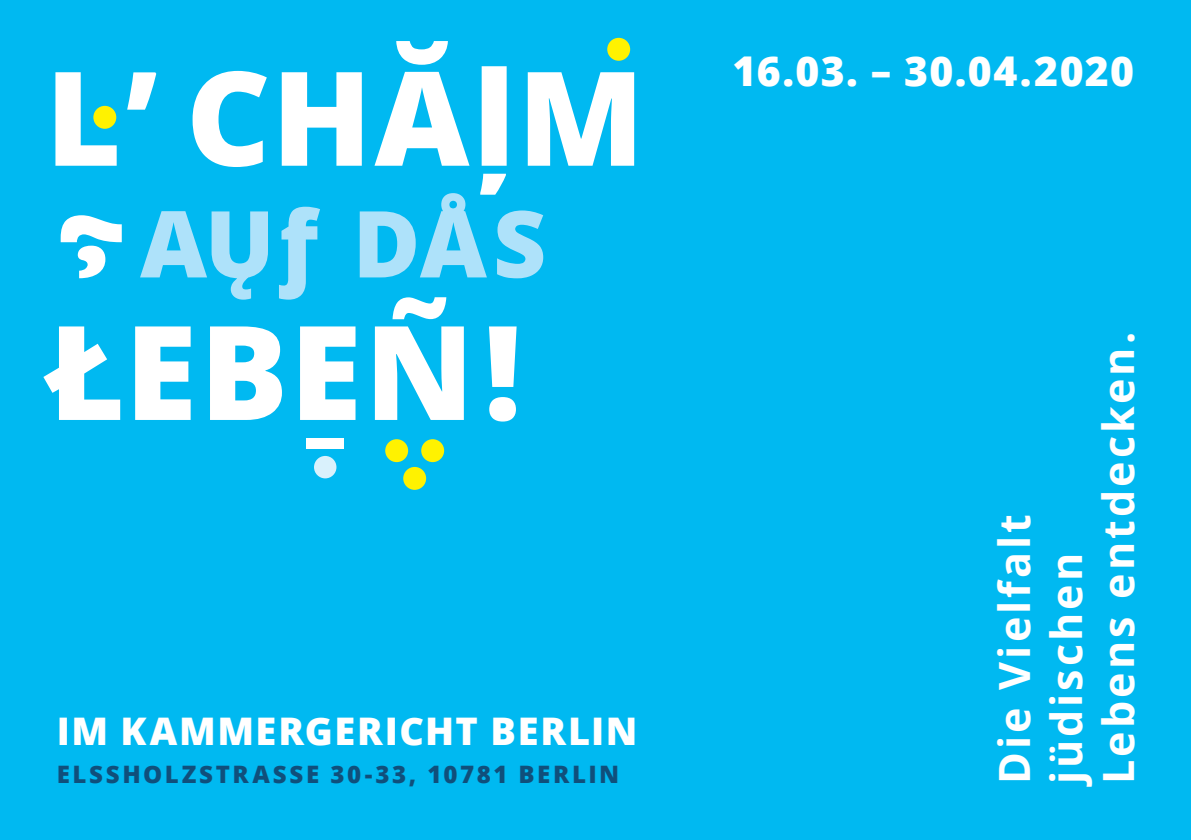
<style>
.page{position:relative;width:1191px;height:840px;background:#fff}
.page>*{position:absolute;margin:0;border:0;box-sizing:border-box;transform-origin:0 0}
.t1{font:800 130.8px "Open Sans";letter-spacing:.02em;color:#fff}
.t2{font:800 92.4px "Open Sans";letter-spacing:-.015em;color:#aee2fa}
.t3{font:700 43px/52px "Open Sans";letter-spacing:.07em;color:#fff}
.t4{font:800 41px "Open Sans";letter-spacing:.035em;color:#fff}
.t5{font:800 38px "Open Sans";letter-spacing:.04em;color:#fff}
.t6{font:800 24px "Open Sans";letter-spacing:.11em;color:#104f7b}
</style>
<div class="page">
<div style="left:0;top:0;width:1191px;height:839px;background:#00b9f1"></div>
<svg style="left:61px;top:215px;width:61px;height:63px"></svg>
<div style="left:607px;top:38px;width:23px;height:23px;background:#fff200;border-radius:50%"></div>
<div style="left:314px;top:455px;width:22px;height:23px;background:#d9f1fc;border-radius:50%"></div>
<div style="left:307px;top:438px;width:37px;height:10px;background:#fff"></div>
<div style="left:421px;top:439px;width:23px;height:23px;background:#fff200;border-radius:50%"></div>
<div style="left:385px;top:439px;width:23px;height:23px;background:#fff200;border-radius:50%"></div>
<div style="left:403px;top:466px;width:23px;height:23px;background:#fff200;border-radius:50%"></div>
<div style="left:93px;top:106px;width:23px;height:23px;background:#fff200;border-radius:50%"></div>
<h1 class="t1" style="left:45px;top:19px;width:600px">L’ CHĂĻM</h1>
<h2 class="t2" style="left:140px;top:173px;width:408px">AŲƑ DÅS</h2>
<h1 class="t1" style="left:45px;top:272px;width:478px">ŁEBEÑ!</h1>
<p class="t5" style="left:57px;top:702px;width:351px">IM KAMMERGERICH</p>
<p class="t5" style="left:455px;top:702px;width:183px">T BERLIN</p>
<p class="t6" style="left:57px;top:755px;width:564px">ELSSHOLZSTRASSE 30-33, 10781 BERLIN</p>
<p class="t4" style="left:732px;top:40px;width:403px">16.03. – 30.04.2020</p>
<p class="t3" style="left:987px;top:783px;width:453px;rotate:-90deg">Die Vielfalt jüdischen<br>Lebens entdecken.</p>
</div>
